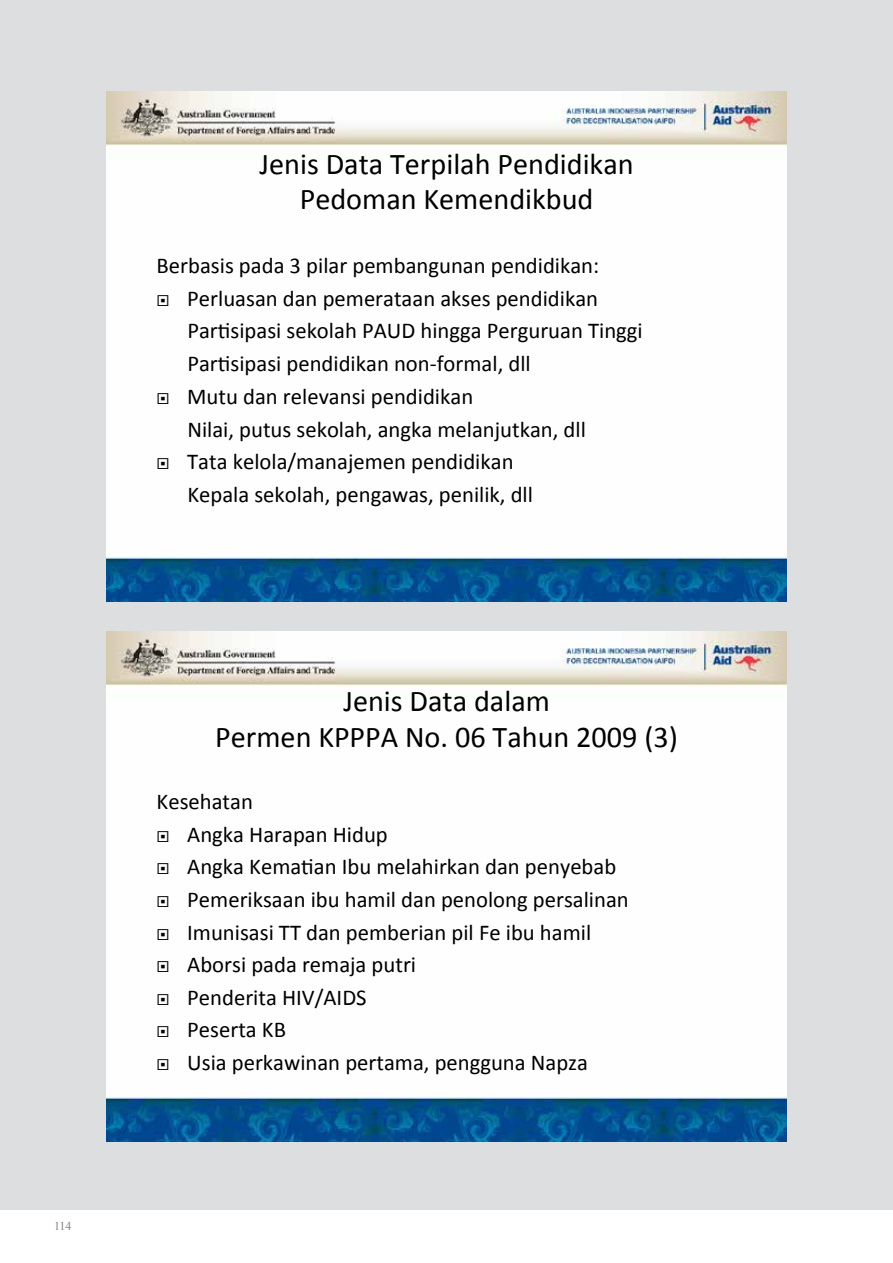
<style>
.page{position:relative;width:893px;height:1263px;background:#fff}
.page>*{position:absolute;margin:0;border:0;box-sizing:border-box;transform-origin:0 0}
.t1{font:30.3px/35.8px "Calibri";color:#000;text-align:center}
.t2{font:22.65px/32.5px "Calibri";color:#000}
.t3{font:12px "Times New Roman";color:#808285}
</style>
<div class="page">
<div style="left:0;top:0;width:893px;height:1210px;background:#dddedf"></div>
<img style="left:106px;top:631px;width:681px;height:511px">
<img style="left:106px;top:91px;width:681px;height:511px">
<p class="t3" style="left:54px;top:1218px;width:19px">114</p>
<h1 class="t1" style="left:260px;top:146px;width:376px">Jenis Data Terpilah Pendidikan<br>Pedoman Kemendikbud</h1>
<p class="t2" style="left:157px;top:249px;width:444px">Berbasis pada 3 pilar pembangunan pendidikan:</p>
<p class="t2" style="left:187px;top:282px;width:457px;text-indent:-31px">◻◻ Perluasan dan pemerataan akses pendidikan<br>Par;sipasi sekolah PAUD hingga Perguruan Tinggi<br>Par;sipasi pendidikan non--‐formal, dll</p>
<p class="t2" style="left:187px;top:380px;width:400px;line-height:33px;text-indent:-31px">◻◻ Mutu dan relevansi pendidikan<br>Nilai, putus sekolah, angka melanjutkan, dll</p>
<p class="t2" style="left:187px;top:445px;width:347px;line-height:33px;text-indent:-31px">◻◻ Tata kelola/manajemen pendidikan<br>Kepala sekolah, pengawas, penilik, dll</p>
<h1 class="t1" style="left:215px;top:683px;width:464px">Jenis Data dalam<br>Permen KPPPA No. 06 Tahun 2009 (3)</h1>
<p class="t2" style="left:157px;top:785px;width:98px">Kesehatan</p>
<p class="t2" style="left:157px;top:818px;width:233px">◻◻ Angka Harapan Hidup</p>
<p class="t2" style="left:157px;top:850px;width:461px">◻◻ Angka Kema;an Ibu melahirkan dan penyebab</p>
<p class="t2" style="left:157px;top:883px;width:474px">◻◻ Pemeriksaan ibu hamil dan penolong persalinan</p>
<p class="t2" style="left:157px;top:916px;width:436px">◻◻ Imunisasi TT dan pemberian pil Fe ibu hamil</p>
<p class="t2" style="left:157px;top:948px;width:261px">◻◻ Aborsi pada remaja putri</p>
<p class="t2" style="left:157px;top:981px;width:212px">◻◻ Penderita HIV/AIDS</p>
<p class="t2" style="left:157px;top:1013px;width:131px">◻◻ Peserta KB</p>
<p class="t2" style="left:157px;top:1046px;width:433px">◻◻ Usia perkawinan pertama, pengguna Napza</p>
</div>
